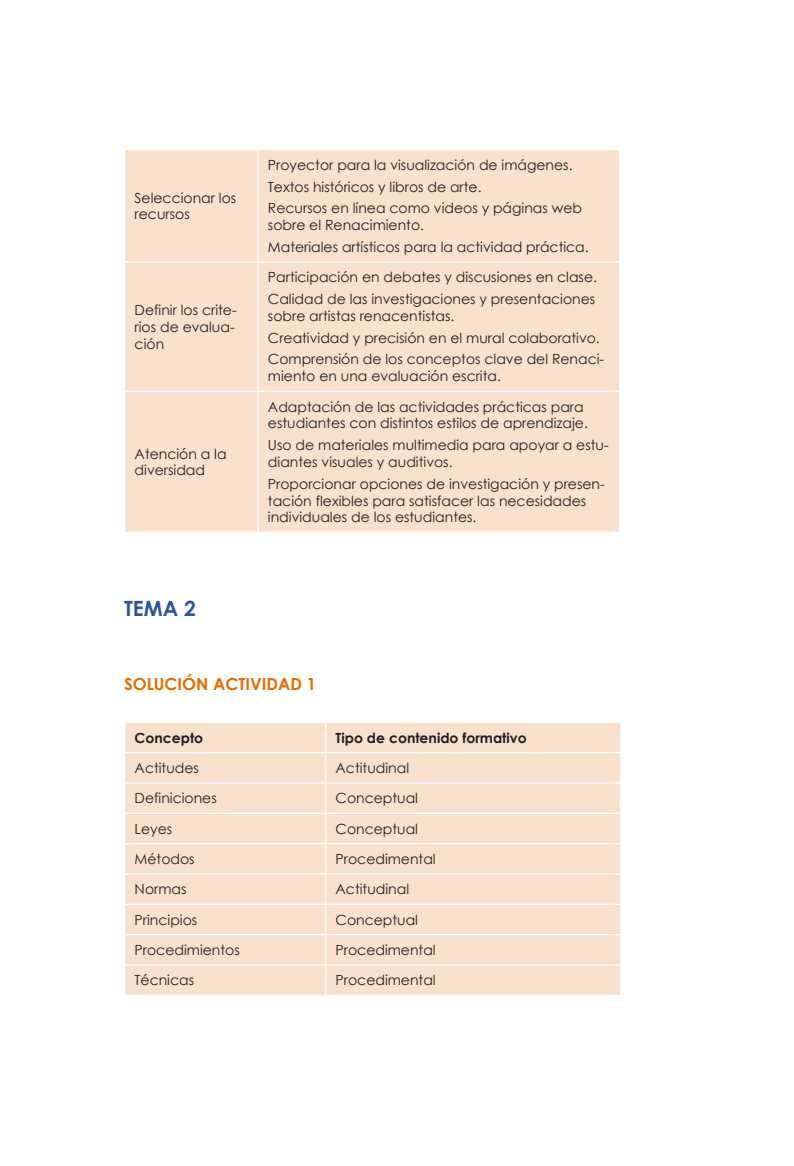
<style>
.page{position:relative;width:794px;height:1166px;background:#fff}
.page>*{position:absolute;margin:0;border:0;box-sizing:border-box;transform-origin:0 0}
._1{font:700 21px "Century Gothic";color:#2f5496}
.Actividad{font:700 16.62px "Century Gothic";color:#e66b00}
.TABLA_-_normal{font:14px/16.8px "Century Gothic";color:#231f20}
.TABLA_-_normal-2{font:700 14px "Century Gothic";color:#231f20}
</style>
<div class="page">
<div style="left:125px;top:150px;width:494px;height:382px;background:#fae1cc"></div>
<hr style="left:257px;top:150px;width:2px;height:111px;background:#fff">
<hr style="left:124px;top:261px;width:134px;height:2px;background:#fff">
<hr style="left:258px;top:261px;width:362px;height:2px;background:#fff">
<hr style="left:257px;top:263px;width:2px;height:127px;background:#fff">
<hr style="left:124px;top:390px;width:134px;height:2px;background:#fff">
<hr style="left:258px;top:390px;width:362px;height:2px;background:#fff">
<hr style="left:257px;top:392px;width:2px;height:140px;background:#fff">
<div style="left:125px;top:723px;width:495px;height:272px;background:#fae1cc"></div>
<hr style="left:124px;top:752px;width:202px;height:1px;background:#fff">
<hr style="left:326px;top:752px;width:295px;height:1px;background:#fff">
<hr style="left:124px;top:782px;width:202px;height:1px;background:#fff">
<hr style="left:326px;top:782px;width:295px;height:1px;background:#fff">
<hr style="left:124px;top:812px;width:202px;height:2px;background:#fff">
<hr style="left:326px;top:812px;width:295px;height:2px;background:#fff">
<hr style="left:124px;top:843px;width:202px;height:1px;background:#fff">
<hr style="left:326px;top:843px;width:295px;height:1px;background:#fff">
<hr style="left:124px;top:873px;width:202px;height:1px;background:#fff">
<hr style="left:326px;top:873px;width:295px;height:1px;background:#fff">
<hr style="left:124px;top:903px;width:202px;height:2px;background:#fff">
<hr style="left:326px;top:903px;width:295px;height:2px;background:#fff">
<hr style="left:124px;top:934px;width:202px;height:1px;background:#fff">
<hr style="left:326px;top:934px;width:295px;height:1px;background:#fff">
<svg style="left:325px;top:723px;width:1px;height:241px"></svg>
<svg style="left:620px;top:723px;width:1px;height:241px"></svg>
<hr style="left:124px;top:964px;width:202px;height:1px;background:#fff">
<hr style="left:326px;top:964px;width:295px;height:1px;background:#fff">
<hr style="left:325px;top:965px;width:1px;height:30px;background:#fff">
<p class="TABLA_-_normal" style="left:135px;top:189px;width:103px">Seleccionar los recursos</p>
<p class="TABLA_-_normal" style="left:135px;top:301px;width:103px">Definir los crite&shy;rios de evalua&shy;ción</p>
<p class="TABLA_-_normal" style="left:135px;top:445px;width:93px">Atención a la diversidad</p>
<p class="_1" style="left:124px;top:592px;width:73px">TEMA 2</p>
<p class="TABLA_-_normal" style="left:268px;top:156px;width:306px">Proyector para la visualización de imágenes.</p>
<p class="TABLA_-_normal" style="left:268px;top:178px;width:215px">Textos históricos y libros de arte.</p>
<p class="TABLA_-_normal" style="left:268px;top:200px;width:316px">Recursos en línea como videos y páginas web sobre el Renacimiento.</p>
<p class="TABLA_-_normal" style="left:268px;top:238px;width:322px">Materiales artísticos para la actividad práctica.</p>
<p class="TABLA_-_normal" style="left:268px;top:269px;width:330px">Participación en debates y discusiones en clase.</p>
<p class="TABLA_-_normal" style="left:268px;top:290px;width:329px">Calidad de las investigaciones y presentaciones sobre artistas renacentistas.</p>
<p class="TABLA_-_normal" style="left:268px;top:329px;width:333px">Creatividad y precisión en el mural colaborativo.</p>
<p class="TABLA_-_normal" style="left:268px;top:351px;width:338px">Comprensión de los conceptos clave del Renaci&shy;miento en una evaluación escrita.</p>
<p class="TABLA_-_normal" style="left:268px;top:398px;width:321px">Adaptación de las actividades prácticas para estudiantes con distintos estilos de aprendizaje.</p>
<p class="TABLA_-_normal" style="left:268px;top:436px;width:342px">Uso de materiales multimedia para apoyar a estu&shy;diantes visuales y auditivos.</p>
<p class="TABLA_-_normal" style="left:268px;top:475px;width:338px">Proporcionar opciones de investigación y presen&shy;tación flexibles para satisfacer las necesidades individuales de los estudiantes.</p>
<p class="Actividad" style="left:124px;top:671px;width:193px">SOLUCIÓN ACTIVIDAD 1</p>
<p class="TABLA_-_normal-2" style="left:135px;top:727px;width:70px">Concepto</p>
<p class="TABLA_-_normal-2" style="left:335px;top:727px;width:192px">Tipo de contenido formativo</p>
<p class="TABLA_-_normal" style="left:135px;top:759px;width:66px">Actitudes</p>
<p class="TABLA_-_normal" style="left:335px;top:759px;width:75px">Actitudinal</p>
<p class="TABLA_-_normal" style="left:135px;top:790px;width:84px">Definiciones</p>
<p class="TABLA_-_normal" style="left:335px;top:790px;width:84px">Conceptual</p>
<p class="TABLA_-_normal" style="left:135px;top:820px;width:39px">Leyes</p>
<p class="TABLA_-_normal" style="left:335px;top:820px;width:84px">Conceptual</p>
<p class="TABLA_-_normal" style="left:135px;top:850px;width:62px">Métodos</p>
<p class="TABLA_-_normal" style="left:335px;top:850px;width:102px">Procedimental</p>
<p class="TABLA_-_normal" style="left:135px;top:881px;width:53px">Normas</p>
<p class="TABLA_-_normal" style="left:335px;top:881px;width:75px">Actitudinal</p>
<p class="TABLA_-_normal" style="left:135px;top:911px;width:64px">Principios</p>
<p class="TABLA_-_normal" style="left:335px;top:911px;width:84px">Conceptual</p>
<p class="TABLA_-_normal" style="left:135px;top:941px;width:107px">Procedimientos</p>
<p class="TABLA_-_normal" style="left:335px;top:941px;width:102px">Procedimental</p>
<p class="TABLA_-_normal" style="left:135px;top:972px;width:61px">Técnicas</p>
<p class="TABLA_-_normal" style="left:335px;top:972px;width:102px">Procedimental</p>
</div>
